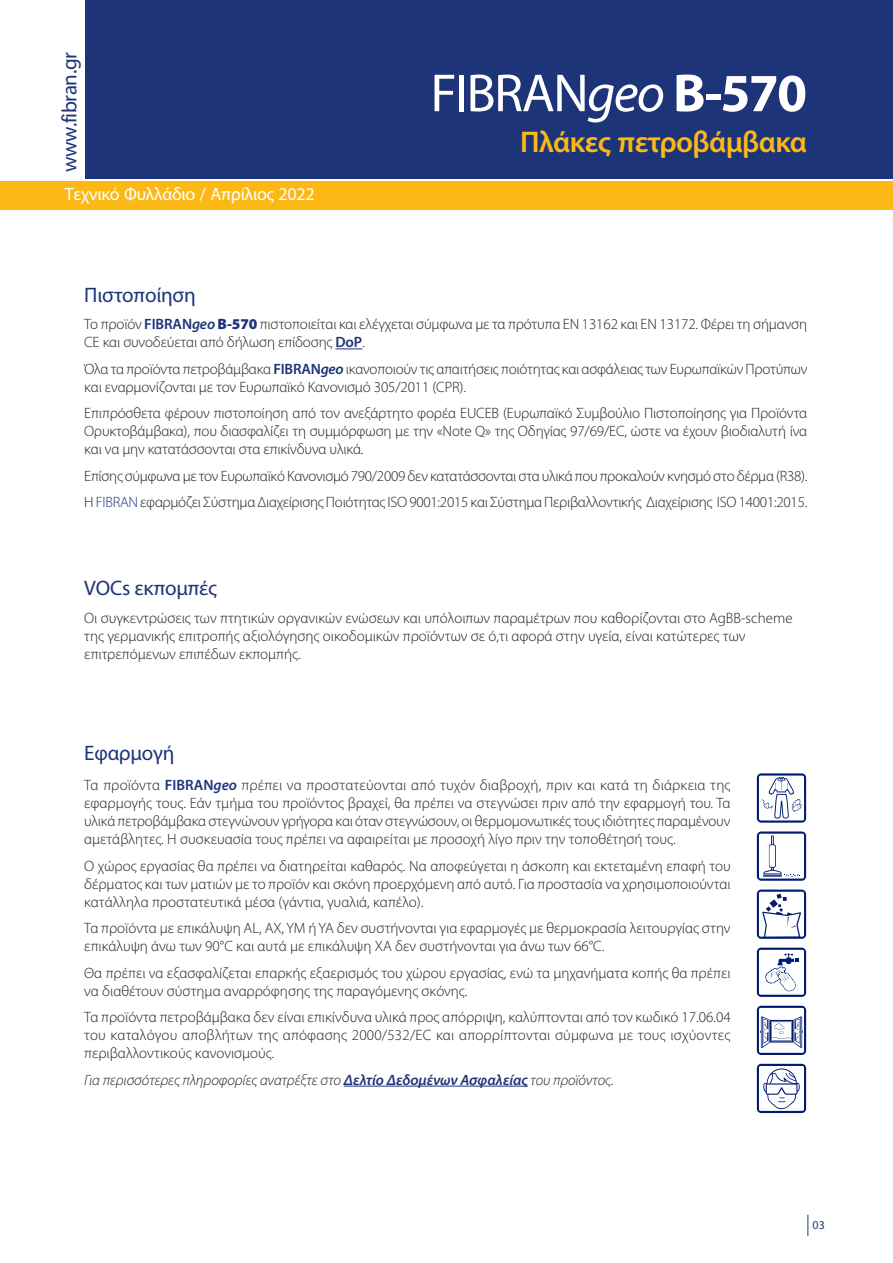
<style>
.page{position:relative;width:893px;height:1263px;background:#fff}
.page>*{position:absolute;margin:0;border:0;box-sizing:border-box;transform-origin:0 0}
.t1{font:54px "Myriad Pro";letter-spacing:-.03em;color:#fff}
.Privzeto{font:600 30px "Myriad Pro";letter-spacing:-.02em;color:#fcb814}
.Privzeto-2{font:21px "Myriad Pro";letter-spacing:-.01em;color:#1d3479}
.Privzeto-3{font:18px "Myriad Pro";letter-spacing:-.015em;color:#fff}
.t2{font:300 15px/18px "Myriad Pro";letter-spacing:-.005em;color:#231f20}
.t3{font:italic 300 15px "Myriad Pro";color:#231f20}
.t4{font:12px "Myriad Pro";color:#1d3479}
.s1{font-style:italic}
.s2{font-weight:700}
.s3{font-weight:600;color:#1d3479}
.s4{font-weight:600;font-style:italic;color:#1d3479}
.s5{font-weight:900;color:#1d3479}
.s6{color:#1d3479}
</style>
<div class="page">
<div style="left:85px;top:0;width:808px;height:179px;background:#1d3479"></div>
<div style="left:0;top:182px;width:893px;height:28px;background:#fcb814"></div>
<svg style="left:336px;top:348px;width:26px;height:1px"></svg>
<hr style="left:344px;top:1086px;width:184px;height:1px;background:#1d3479">
<svg style="left:807px;top:1215px;width:1px;height:21px"></svg>
<svg style="left:757px;top:1064px;width:49px;height:49px"></svg>
<svg style="left:757px;top:948px;width:49px;height:49px"></svg>
<svg style="left:757px;top:889px;width:49px;height:50px"></svg>
<svg style="left:757px;top:831px;width:49px;height:50px"></svg>
<svg style="left:757px;top:773px;width:49px;height:50px"></svg>
<svg style="left:757px;top:1006px;width:49px;height:49px"></svg>
<p class="Privzeto-2" style="left:57px;top:172px;width:121px;rotate:-90deg">www.fibran.gr</p>
<p class="Privzeto-3" style="left:65px;top:183px;width:251px">Τεχνικό Φυλλάδιο / Απρίλιος 2022</p>
<p class="Privzeto-2" style="left:84px;top:282px;width:113px">Πιστοποίηση</p>
<p class="t1" style="left:430px;top:60px;width:378px">FIBRAN<span class="s1">geo</span> <span class="s2">B-570</span></p>
<p class="Privzeto" style="left:520px;top:123px;width:288px">Πλάκες πετροβάμβακα</p>
<p class="t2" style="left:84px;top:316px;width:724px">Το προϊόν <span class="s3">FIBRAN</span><span class="s4">geo</span> <span class="s5">Β-570</span> πιστοποιείται και ελέγχεται σύμφωνα με τα πρότυπα ΕΝ 13162 και ΕΝ 13172. Φέρει τη σήμανση<br>CE και συνοδεύεται από δήλωση επίδοσης <span class="s3">DoP</span>.</p>
<p class="t2" style="left:84px;top:360px;width:725px">Όλα τα προϊόντα πετροβάμβακα <span class="s3">FIBRAN</span><span class="s4">geo</span> ικανοποιούν τις απαιτήσεις ποιότητας και ασφάλειας των Ευρωπαϊκών Προτύπων και εναρμονίζονται με τον Ευρωπαϊκό Κανονισμό 305/2011 (CPR).</p>
<p class="t2" style="left:84px;top:405px;width:724px;text-align:justify">Επιπρόσθετα φέρουν πιστοποίηση από τον ανεξάρτητο φορέα EUCEB (Ευρωπαϊκό Συμβούλιο Πιστοποίησης για Προϊόντα Ορυκτοβάμβακα), που διασφαλίζει τη συμμόρφωση με την «Note Q» της Οδηγίας 97/69/EC, ώστε να έχουν βιοδιαλυτή ίνα και να μην κατατάσσονται στα επικίνδυνα υλικά.</p>
<p class="t2" style="left:84px;top:467px;width:725px">Επίσης σύμφωνα με τον Ευρωπαϊκό Κανονισμό 790/2009 δεν κατατάσσονται στα υλικά που προκαλούν κνησμό στο δέρμα (R38).</p>
<p class="t2" style="left:84px;top:494px;width:725px">Η <span class="s6">FIBRAN</span> εφαρμόζει Σύστημα Διαχείρισης Ποιότητας ISO 9001:2015 και Σύστημα Περιβαλλοντικής Διαχείρισης ISO 14001:2015.</p>
<p class="Privzeto-2" style="left:84px;top:575px;width:134px">VOCs εκπομπές</p>
<p class="t2" style="left:84px;top:609px;width:710px">Οι συγκεντρώσεις των πτητικών οργανικών ενώσεων και υπόλοιπων παραμέτρων που καθορίζονται στο AgBB-scheme της γερμανικής επιτροπής αξιολόγησης οικοδομικών προϊόντων σε ό,τι αφορά στην υγεία, είναι κατώτερες των επιτρεπόμενων επιπέδων εκπομπής.</p>
<p class="Privzeto-2" style="left:84px;top:740px;width:92px">Εφαρμογή</p>
<p class="t2" style="left:84px;top:776px;width:648px;text-align:justify">Τα προϊόντα <span class="s3">FIBRAN</span><span class="s4">geo</span> πρέπει να προστατεύονται από τυχόν διαβροχή, πριν και κατά τη διάρκεια της εφαρμογής τους. Εάν τμήμα του προϊόντος βραχεί, θα πρέπει να στεγνώσει πριν από την εφαρμογή του. Τα υλικά πετροβάμβακα στεγνώνουν γρήγορα και όταν στεγνώσουν, οι θερμομονωτικές τους ιδιότητες παραμένουν αμετάβλητες. Η συσκευασία τους πρέπει να αφαιρείται με προσοχή λίγο πριν την τοποθέτησή τους.</p>
<p class="t2" style="left:84px;top:857px;width:648px;text-align:justify">Ο χώρος εργασίας θα πρέπει να διατηρείται καθαρός. Να αποφεύγεται η άσκοπη και εκτεταμένη επαφή του δέρματος και των ματιών με το προϊόν και σκόνη προερχόμενη από αυτό. Για προστασία να χρησιμοποιούνται κατάλληλα προστατευτικά μέσα (γάντια, γυαλιά, καπέλο).</p>
<p class="t2" style="left:84px;top:919px;width:648px">Τα προϊόντα με επικάλυψη AL, AX, YM ή YA δεν συστήνονται για εφαρμογές με θερμοκρασία λειτουργίας στην επικάλυψη άνω των 90°C και αυτά με επικάλυψη XA δεν συστήνονται για άνω των 66°C.</p>
<p class="t2" style="left:84px;top:964px;width:648px">Θα πρέπει να εξασφαλίζεται επαρκής εξαερισμός του χώρου εργασίας, ενώ τα μηχανήματα κοπής θα πρέπει να διαθέτουν σύστημα αναρρόφησης της παραγόμενης σκόνης.</p>
<p class="t2" style="left:84px;top:1008px;width:648px;text-align:justify">Τα προϊόντα πετροβάμβακα δεν είναι επικίνδυνα υλικά προς απόρριψη, καλύπτονται από τον κωδικό 17.06.04 του καταλόγου αποβλήτων της απόφασης 2000/532/EC και απορρίπτονται σύμφωνα με τους ισχύοντες περιβαλλοντικούς κανονισμούς.</p>
<p class="t3" style="left:84px;top:1072px;width:531px">Για περισσότερες πληροφορίες ανατρέξτε στο <span class="s3">Δελτίο Δεδομένων Ασφαλείας</span> του προϊόντος.</p>
<p class="t4" style="left:812px;top:1217px;width:14px">03</p>
</div>
